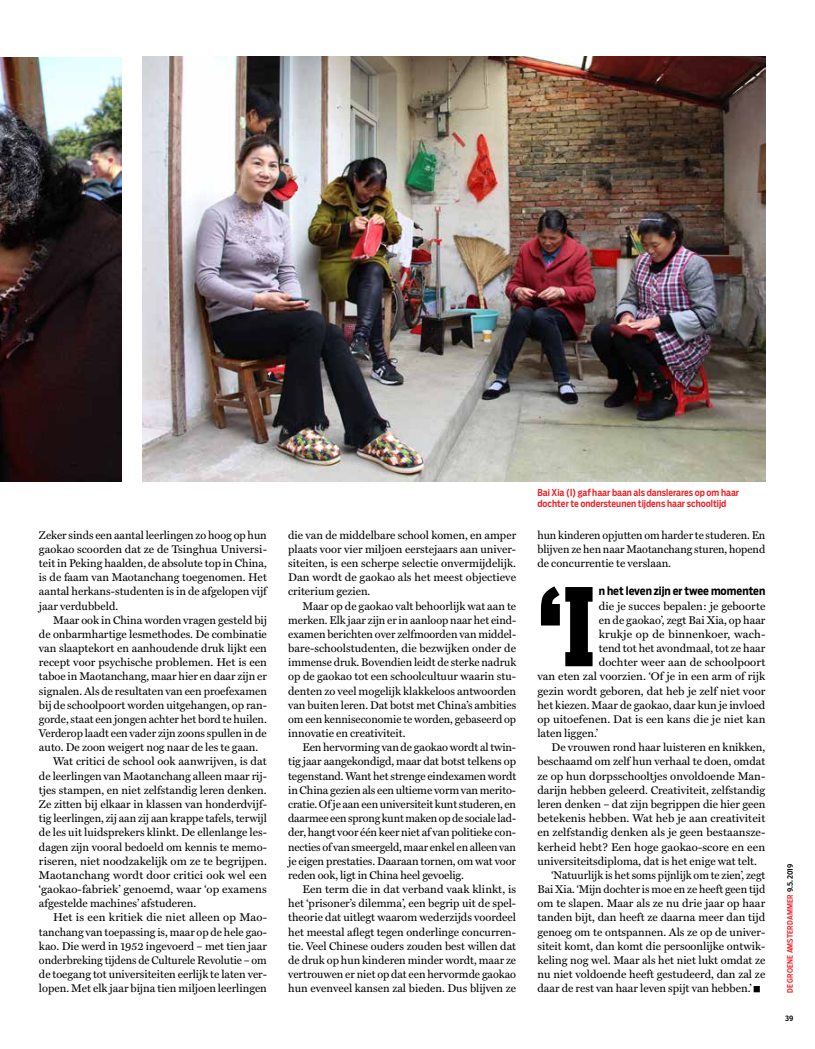
<style>
.page{position:relative;width:815px;height:1049px;background:#fff}
.page>*{position:absolute;margin:0;border:0;box-sizing:border-box;transform-origin:0 0}
.t1{font:700 expanded 106.88px "Boomer Serif Extra Cond";color:#000}
.t2{font:11.25px/14.1px "Miller Text";color:#000;text-align:justify}
.t3{font:700 11.25px "Salvo Sans Cond";color:#000}
.t4{font:500 9.38px/10.6px "Salvo Sans Cond";color:#ed1d24}
.t5{font:500 7.5px "Salvo Sans Cond";letter-spacing:.02em;color:#ed1d24}
.t6{font:500 7.5px "Salvo Sans Cond";color:#000}
.s1{color:#000}
</style>
<div class="page">
<img style="left:0;top:58px;width:122px;height:423px">
<img style="left:142px;top:56px;width:623px;height:426px">
<p class="t2" style="left:39px;top:527px;width:231px">Zeker sinds een aantal leerlingen zo hoog op hun gaokao scoorden dat ze de Tsinghua Universi&shy;teit in Peking haalden, de absolute top in China, is de faam van Maotanchang toegenomen. Het aantal herkans-studenten is in de afgelopen vijf jaar verdubbeld.</p>
<p class="t2" style="left:53px;top:612px;width:215px">Maar ook in China worden vragen gesteld bij</p>
<p class="t2" style="left:39px;top:626px;width:229px">de onbarmhartige lesmethodes. De combinatie</p>
<p class="t2" style="left:39px;top:640px;width:229px">van slaaptekort en aanhoudende druk lijkt een</p>
<p class="t2" style="left:39px;top:654px;width:230px">recept voor psychische problemen. Het is een</p>
<p class="t2" style="left:39px;top:669px;width:230px">taboe in Maotanchang, maar hier en daar zijn er</p>
<p class="t2" style="left:39px;top:683px;width:229px">signalen. Als de resultaten van een proefexamen</p>
<p class="t2" style="left:39px;top:697px;width:229px">bij de schoolpoort worden uitgehangen, op ran-</p>
<p class="t2" style="left:39px;top:711px;width:229px">gorde, staat een jongen achter het bord te huilen.</p>
<p class="t2" style="left:39px;top:725px;width:229px">Verderop laadt een vader zijn zoons spullen in de</p>
<p class="t2" style="left:39px;top:739px;width:221px">auto. De zoon weigert nog naar de les te gaan.</p>
<p class="t2" style="left:53px;top:754px;width:215px">Wat critici de school ook aanwrijven, is dat</p>
<p class="t2" style="left:39px;top:768px;width:229px">de leerlingen van Maotanchang alleen maar rij-</p>
<p class="t2" style="left:39px;top:782px;width:229px">tjes stampen, en niet zelfstandig leren denken.</p>
<p class="t2" style="left:39px;top:796px;width:229px">Ze zitten bij elkaar in klassen van honderdvijf-</p>
<p class="t2" style="left:39px;top:810px;width:229px">tig leerlingen, zij aan zij aan krappe tafels, terwijl</p>
<p class="t2" style="left:39px;top:825px;width:229px">de les uit luidsprekers klinkt. De ellenlange les-</p>
<p class="t2" style="left:39px;top:839px;width:229px">dagen zijn vooral bedoeld om kennis te memo-</p>
<p class="t2" style="left:39px;top:853px;width:230px">riseren, niet noodzakelijk om ze te begrijpen.</p>
<p class="t2" style="left:39px;top:867px;width:229px">Maotanchang wordt door critici ook wel een</p>
<p class="t2" style="left:39px;top:881px;width:229px">‘gaokao-fabriek’ genoemd, waar ‘op examens</p>
<p class="t2" style="left:39px;top:895px;width:159px">afgestelde machines’ afstuderen.</p>
<p class="t2" style="left:53px;top:910px;width:214px">Het is een kritiek die niet alleen op Mao-</p>
<p class="t2" style="left:39px;top:924px;width:229px">tanchang van toepassing is, maar op de hele gao-</p>
<p class="t2" style="left:39px;top:938px;width:229px">kao. Die werd in 1952 ingevoerd – met tien jaar</p>
<p class="t2" style="left:39px;top:952px;width:229px">onderbreking tijdens de Culturele Revolutie – om</p>
<p class="t2" style="left:39px;top:966px;width:229px">de toegang tot universiteiten eerlijk te laten ver-</p>
<p class="t2" style="left:39px;top:980px;width:229px">lopen. Met elk jaar bijna tien miljoen leerlingen</p>
<p class="t2" style="left:288px;top:527px;width:229px">die van de middelbare school komen, en amper plaats voor vier miljoen eerstejaars aan univer&shy;siteiten, is een scherpe selectie onvermijdelijk.<br>Dan wordt de gaokao als het meest objectieve criterium gezien.</p>
<p class="t2" style="left:288px;top:598px;width:230px;text-indent:14px">Maar op de gaokao valt behoorlijk wat aan te merken. Elk jaar zijn er in aanloop naar het eind&shy;examen berichten over zelfmoorden van middel&shy;bare-schoolstudenten, die bezwijken onder de immense druk. Bovendien leidt de sterke nadruk op de gaokao tot een schoolcultuur waarin stu&shy;denten zo veel mogelijk klakkeloos antwoorden van buiten leren. Dat botst met China’s ambities om een kenniseconomie te worden, gebaseerd op innovatie en creativiteit.</p>
<p class="t2" style="left:288px;top:739px;width:230px;text-indent:14px">Een hervorming van de gaokao wordt al twin&shy;tig jaar aangekondigd, maar dat botst telkens op tegenstand. Want het strenge eindexamen wordt in China gezien als een ultieme vorm van merito&shy;cratie. Of je aan een universiteit kunt studeren, en daarmee een sprong kunt maken op de sociale lad&shy;der, hangt voor één keer niet af van politieke con&shy;necties of van smeergeld, maar enkel en alleen van je eigen prestaties. Daaraan tornen, om wat voor reden ook, ligt in China heel gevoelig.</p>
<p class="t2" style="left:288px;top:881px;width:230px;text-indent:14px">Een term die in dat verband vaak klinkt, is het ‘prisoner’s dilemma’, een begrip uit de spel&shy;theorie dat uitlegt waarom wederzijds voordeel het meestal aflegt tegen onderlinge concurren&shy;tie. Veel Chinese ouders zouden best willen dat de druk op hun kinderen minder wordt, maar ze vertrouwen er niet op dat een hervormde gaokao hun evenveel kansen zal bieden. Dus blijven ze</p>
<p class="t4" style="left:537px;top:487px;width:203px">Bai Xia (l) gaf haar baan als danslerares op om haar dochter te ondersteunen tijdens haar schooltijd</p>
<p class="t2" style="left:537px;top:527px;width:229px">hun kinderen opjutten om harder te studeren. En blijven ze hen naar Maotanchang sturen, hopend de concurrentie te verslaan.</p>
<h1 class="t1" style="left:537px;top:563px;width:59px">‘I</h1>
<p class="t3" style="left:599px;top:584px;width:168px">n het leven zijn er twee momenten</p>
<p class="t2" style="left:599px;top:598px;width:168px">die je succes bepalen: je geboorte</p>
<p class="t2" style="left:599px;top:612px;width:168px">en de gaokao’, zegt Bai Xia, op haar</p>
<p class="t2" style="left:599px;top:626px;width:168px">krukje op de binnenkoer, wach-</p>
<p class="t2" style="left:599px;top:640px;width:168px">tend tot het avondmaal, tot ze haar</p>
<p class="t2" style="left:599px;top:654px;width:168px">dochter weer aan de schoolpoort</p>
<p class="t2" style="left:537px;top:669px;width:229px">van eten zal voorzien. ‘Of je in een arm of rijk</p>
<p class="t2" style="left:537px;top:683px;width:230px">gezin wordt geboren, dat heb je zelf niet voor</p>
<p class="t2" style="left:537px;top:697px;width:229px">het kiezen. Maar de gaokao, daar kun je invloed</p>
<p class="t2" style="left:537px;top:711px;width:230px">op uitoefenen. Dat is een kans die je niet kan</p>
<p class="t2" style="left:537px;top:725px;width:62px">laten liggen.’</p>
<p class="t2" style="left:552px;top:739px;width:215px">De vrouwen rond haar luisteren en knikken,</p>
<p class="t2" style="left:537px;top:754px;width:229px">beschaamd om zelf hun verhaal te doen, omdat</p>
<p class="t2" style="left:537px;top:768px;width:229px">ze op hun dorpsschooltjes onvoldoende Man-</p>
<p class="t2" style="left:537px;top:782px;width:229px">darijn hebben geleerd. Creativiteit, zelfstandig</p>
<p class="t2" style="left:537px;top:796px;width:229px">leren denken – dat zijn begrippen die hier geen</p>
<p class="t2" style="left:537px;top:810px;width:229px">betekenis hebben. Wat heb je aan creativiteit</p>
<p class="t2" style="left:537px;top:825px;width:229px">en zelfstandig denken als je geen bestaansze-</p>
<p class="t2" style="left:537px;top:839px;width:229px">kerheid hebt? Een hoge gaokao-score en een</p>
<p class="t2" style="left:537px;top:853px;width:221px">universiteitsdiploma, dat is het enige wat telt.</p>
<p class="t2" style="left:552px;top:867px;width:215px">‘Natuurlijk is het soms pijnlijk om te zien’, zegt</p>
<p class="t2" style="left:537px;top:881px;width:229px">Bai Xia. ‘Mijn dochter is moe en ze heeft geen tijd</p>
<p class="t2" style="left:537px;top:895px;width:229px">om te slapen. Maar als ze nu drie jaar op haar</p>
<p class="t2" style="left:537px;top:910px;width:229px">tanden bijt, dan heeft ze daarna meer dan tijd</p>
<p class="t2" style="left:537px;top:924px;width:229px">genoeg om te ontspannen. Als ze op de univer-</p>
<p class="t2" style="left:537px;top:938px;width:229px">siteit komt, dan komt die persoonlijke ontwik-</p>
<p class="t2" style="left:537px;top:952px;width:229px">keling nog wel. Maar als het niet lukt omdat ze</p>
<p class="t2" style="left:537px;top:966px;width:229px">nu niet voldoende heeft gestudeerd, dan zal ze</p>
<p class="t2" style="left:537px;top:980px;width:216px">daar de rest van haar leven spijt van hebben.’</p>
<p class="t5" style="left:785px;top:993px;width:130px;rotate:-90deg">DE GROENE AMSTERDAMMER <span class="s1">9.5.2019</span></p>
<p class="t6" style="left:785px;top:1013px;width:10px">39</p>
</div>
